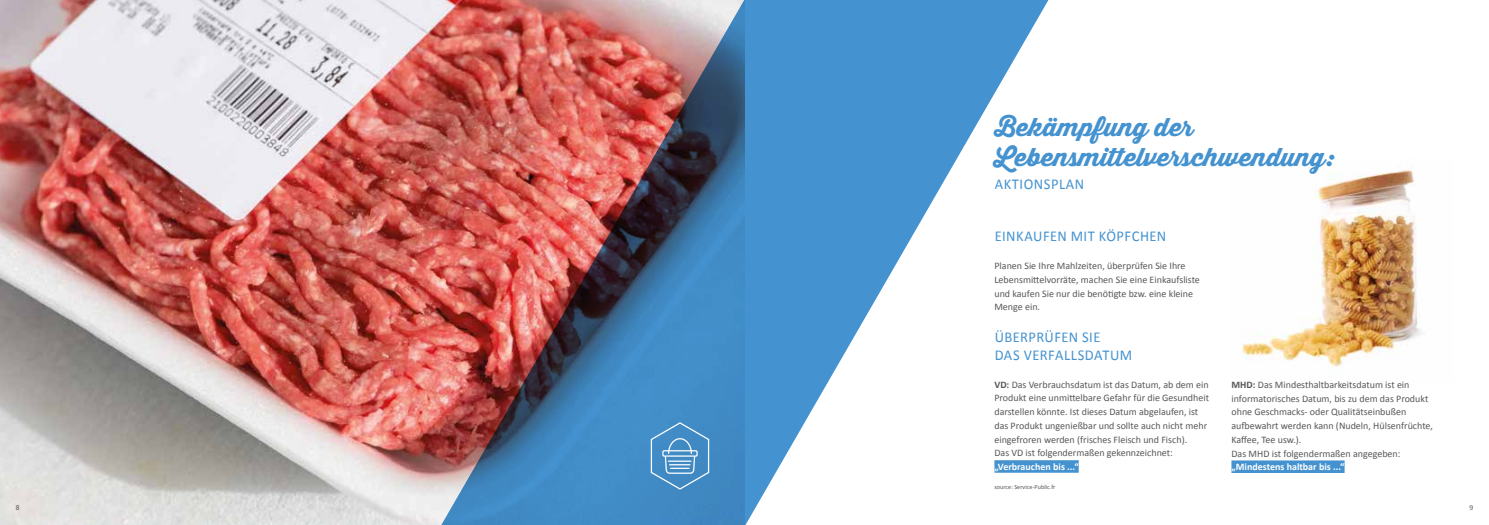
<style>
.page{position:relative;width:1489px;height:525px;background:#fff}
.page>*{position:absolute;margin:0;border:0;box-sizing:border-box;transform-origin:0 0}
.t1{font:800 25px/30px "Thirsty Script";color:#4492cf}
.t2{font:15px/18px "Calibri";letter-spacing:.03em;color:#4492cf}
.t3{font:10px/13.8px "Calibri";color:#575756}
.t4{font:700 10px "Calibri";color:#fff}
.t5{font:7.5px "Calibri";color:#575756}
.t6{font:6.25px "Calibri";color:#575756}
.s1{font-weight:700}
</style>
<div class="page">
<img style="left:1241px;top:169px;width:180px;height:199px">
<img style="left:0;top:0;width:372px;height:524px">
<img style="left:372px;top:0;width:689px;height:524px">
<svg style="left:650px;top:421px;width:60px;height:69px;background:#5999cb"></svg>
<div style="left:994px;top:460px;width:84px;height:12px;background:#4492cf"></div>
<div style="left:1231px;top:460px;width:113px;height:12px;background:#4492cf"></div>
<h1 class="t1" style="left:994px;top:112px;width:341px">Bekämpfung der<br>Lebensmittelverschwendung:</h1>
<h2 class="t2" style="left:994px;top:174px;width:91px">AKTIONSPLAN</h2>
<h2 class="t2" style="left:994px;top:227px;width:173px">EINKAUFEN MIT KÖPFCHEN</h2>
<p class="t3" style="left:994px;top:259px;width:207px">Planen Sie Ihre Mahlzeiten, überprüfen Sie Ihre Lebensmittelvorräte, machen Sie eine Einkaufsliste und kaufen Sie nur die benötigte bzw. eine kleine Menge ein.</p>
<h2 class="t2" style="left:994px;top:328px;width:139px">ÜBERPRÜFEN SIE<br>DAS VERFALLSDATUM</h2>
<p class="t3" style="left:994px;top:377px;width:216px"><span class="s1">VD:</span> Das Verbrauchsdatum ist das Datum, ab dem ein Produkt eine unmittelbare Gefahr für die Gesundheit darstellen könnte. Ist dieses Datum abgelaufen, ist das Produkt ungenießbar und sollte auch nicht mehr eingefroren werden (frisches Fleisch und Fisch).<br>Das VD ist folgendermaßen gekennzeichnet:</p>
<p class="t4" style="left:994px;top:460px;width:86px">„Verbrauchen bis ...“</p>
<p class="t6" style="left:994px;top:482px;width:62px">source: Service-Public.fr</p>
<p class="t3" style="left:1231px;top:377px;width:203px"><span class="s1">MHD:</span> Das Mindesthaltbarkeitsdatum ist ein informatorisches Datum, bis zu dem das Produkt ohne Geschmacks- oder Qualitätseinbußen aufbewahrt werden kann (Nudeln, Hülsenfrüchte, Kaffee, Tee usw.).<br>Das MHD ist folgendermaßen angegeben:</p>
<p class="t4" style="left:1231px;top:460px;width:115px">„Mindestens haltbar bis ...“</p>
<p class="t5" style="left:16px;top:502px;width:5px">8</p>
<p class="t5" style="left:1469px;top:502px;width:5px">9</p>
</div>
